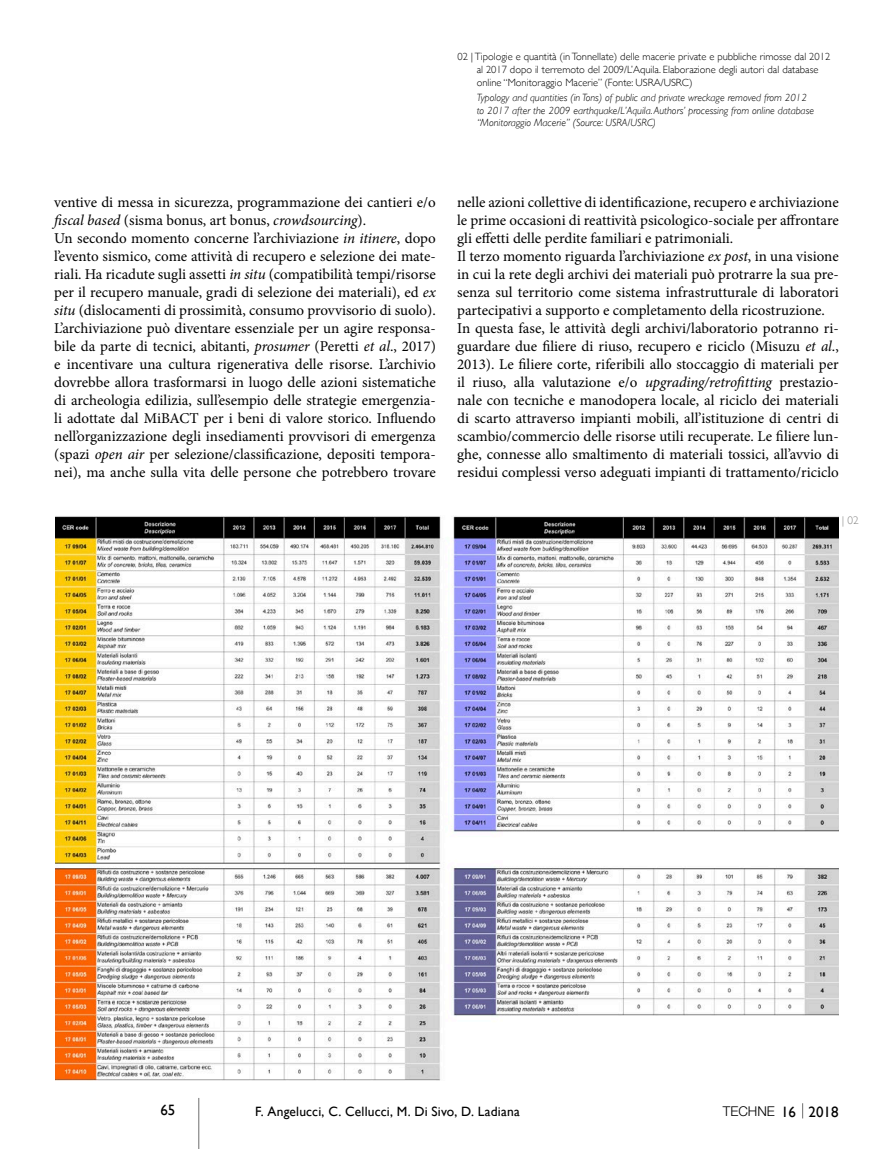
<style>
.page{position:relative;width:893px;height:1149px;background:#fff}
.page>*{position:absolute;margin:0;border:0;box-sizing:border-box;transform-origin:0 0}
.t1{font:15px/18px "Minion Pro";color:#000}
.t2{font:15px "Gill Sans";color:#000}
.t3{font:13.5px "Gill Sans";letter-spacing:.015em;color:#000}
.t4{font:300 13.5px "Helvetica Neue LT Std";color:#000}
.t5{font:300 11.25px "Gill Sans";color:#878786}
.t6{font:300 10.5px/12.8px "Gill Sans";color:#000}
.t7{font:italic 300 10.5px/12.8px "Gill Sans";color:#000}
.s1{font-style:italic}
.s2{font-family:"Gill Sans";font-weight:400;font-size:15px}
</style>
<div class="page">
<svg style="left:802px;top:1103px;width:1px;height:15px"></svg>
<hr style="left:198px;top:1097px;width:1px;height:51px;background:#6e6e6e">
<img style="left:55px;top:516px;width:783px;height:564px">
<p class="t6" style="left:477px;top:50px;width:355px;text-indent:-19px">02 | Tipologie e quantità (in Tonnellate) delle macerie private e pubbliche rimosse dal 2012 al 2017 dopo il terremoto del 2009/L’Aquila. Elaborazione degli autori dal database online “Monitoraggio Macerie” (Fonte: USRA/USRC)</p>
<p class="t7" style="left:477px;top:91px;width:339px">Typology and quantities (in Tons) of public and private wreckage removed from 2012 to 2017 after the 2009 earthquake/L’Aquila. Authors’ processing from online database “Monitoraggio Macerie” (Source: USRA/USRC)</p>
<p class="t1" style="left:54px;top:193px;width:383px">ventive di messa in sicurezza, programmazione dei cantieri e/o <span class="s1">fiscal based</span> (sisma bonus, art bonus, <span class="s1">crowdsourcing</span>).<br>Un secondo momento concerne l’archiviazione <span class="s1">in itinere</span>, dopo l’evento sismico, come attività di recupero e selezione dei mate&shy;riali. Ha ricadute sugli assetti <span class="s1">in situ</span> (compatibilità tempi/risorse per il recupero manuale, gradi di selezione dei materiali), ed <span class="s1">ex situ</span> (dislocamenti di prossimità, consumo provvisorio di suolo).<br>L’archiviazione può diventare essenziale per un agire responsa&shy;bile da parte di tecnici, abitanti, <span class="s1">prosumer</span> (Peretti <span class="s1">et al</span>., 2017) e incentivare una cultura rigenerativa delle risorse. L’archivio dovrebbe allora trasformarsi in luogo delle azioni sistematiche di archeologia edilizia, sull’esempio delle strategie emergenzia&shy;li adottate dal MiBACT per i beni di valore storico. Influendo nell’organizzazione degli insediamenti provvisori di emergenza (spazi <span class="s1">open air</span> per selezione/classificazione, depositi tempora&shy;nei), ma anche sulla vita delle persone che potrebbero trovare</p>
<p class="t1" style="left:457px;top:193px;width:383px">nelle azioni collettive di identificazione, recupero e archiviazione le prime occasioni di reattività psicologico-sociale per affrontare gli effetti delle perdite familiari e patrimoniali.<br>Il terzo momento riguarda l’archiviazione <span class="s1">ex post</span>, in una visione in cui la rete degli archivi dei materiali può protrarre la sua pre&shy;senza sul territorio come sistema infrastrutturale di laboratori partecipativi a supporto e completamento della ricostruzione.<br>In questa fase, le attività degli archivi/laboratorio potranno ri&shy;guardare due filiere di riuso, recupero e riciclo (Misuzu <span class="s1">et al</span>., 2013). Le filiere corte, riferibili allo stoccaggio di materiali per il riuso, alla valutazione e/o <span class="s1">upgrading/retrofitting</span> prestazio&shy;nale con tecniche e manodopera locale, al riciclo dei materiali di scarto attraverso impianti mobili, all’istituzione di centri di scambio/commercio delle risorse utili recuperate. Le filiere lun&shy;ghe, connesse allo smaltimento di materiali tossici, all’avvio di residui complessi verso adeguati impianti di trattamento/riciclo</p>
<p class="t5" style="left:842px;top:511px;width:18px">| 02</p>
<p class="t2" style="left:161px;top:1100px;width:16px">65</p>
<p class="t3" style="left:255px;top:1102px;width:266px">F. Angelucci, C. Cellucci, M. Di Sivo, D. Ladiana</p>
<p class="t4" style="left:723px;top:1102px;width:117px">TECHNE <span class="s2">16 2018</span></p>
</div>
